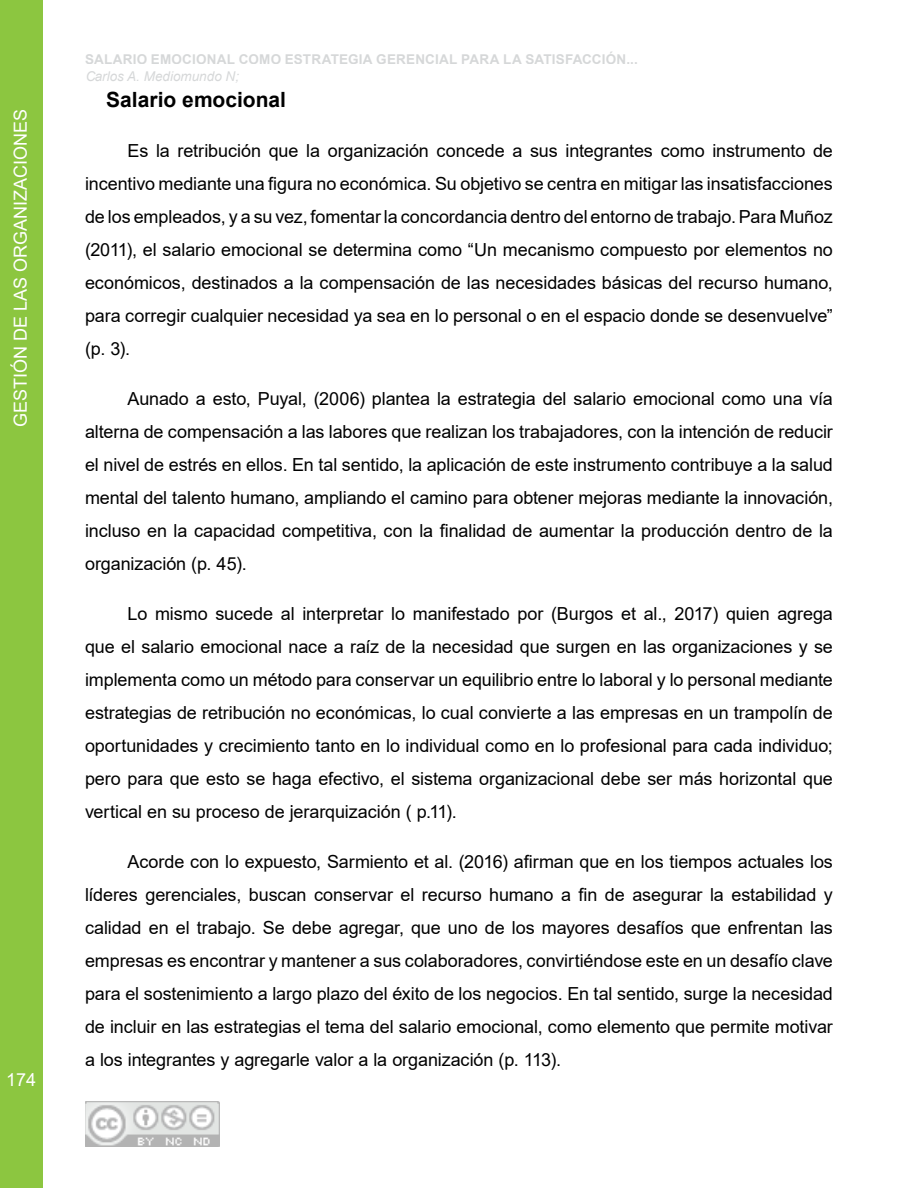
<style>
.page{position:relative;width:918px;height:1188px;background:#fff}
.page>*{position:absolute;margin:0;border:0;box-sizing:border-box;transform-origin:0 0}
.t1{font:700 21px "Arial";color:#000}
.t2{font:18px/33px "Arial";letter-spacing:-.005em;color:#000;text-align:justify}
.t3{font:18px "Arial";color:#fff}
.t4{font:700 13.5px "Arial";letter-spacing:.015em;color:#d1d3d4}
.t5{font:italic 13.5px "Arial";color:#d1d3d4}
</style>
<div class="page">
<div style="left:0;top:0;width:42px;height:1188px;background:#8cc640"></div>
<img style="left:85px;top:1101px;width:134px;height:46px">
<p class="t3" style="left:8px;top:427px;width:320px;rotate:-90deg">GESTIÓN DE LAS ORGANIZACIONES</p>
<p class="t3" style="left:6px;top:1068px;width:32px">174</p>
<p class="t4" style="left:85px;top:49px;width:554px">SALARIO EMOCIONAL COMO ESTRATEGIA GERENCIAL PARA LA SATISFACCIÓN...</p>
<p class="t5" style="left:85px;top:67px;width:156px">Carlos A. Mediomundo N;</p>
<p class="t1" style="left:106px;top:85px;width:181px">Salario emocional</p>
<p class="t2" style="left:85px;top:134px;width:749px;text-indent:43px">Es la retribución que la organización concede a sus integrantes como instrumento de incentivo mediante una figura no económica. Su objetivo se centra en mitigar las insatisfacciones de los empleados, y a su vez, fomentar la concordancia dentro del entorno de trabajo. Para Muñoz (2011), el salario emocional se determina como “Un mecanismo compuesto por elementos no económicos, destinados a la compensación de las necesidades básicas del recurso humano, para corregir cualquier necesidad ya sea en lo personal o en el espacio donde se desenvuelve” (p. 3).</p>
<p class="t2" style="left:85px;top:382px;width:749px;text-indent:43px">Aunado a esto, Puyal, (2006) plantea la estrategia del salario emocional como una vía alterna de compensación a las labores que realizan los trabajadores, con la intención de reducir el nivel de estrés en ellos. En tal sentido, la aplicación de este instrumento contribuye a la salud mental del talento humano, ampliando el camino para obtener mejoras mediante la innovación, incluso en la capacidad competitiva, con la finalidad de aumentar la producción dentro de la organización (p. 45).</p>
<p class="t2" style="left:85px;top:597px;width:749px;text-indent:43px">Lo mismo sucede al interpretar lo manifestado por (Burgos et al., 2017) quien agrega que el salario emocional nace a raíz de la necesidad que surgen en las organizaciones y se implementa como un método para conservar un equilibrio entre lo laboral y lo personal mediante estrategias de retribución no económicas, lo cual convierte a las empresas en un trampolín de oportunidades y crecimiento tanto en lo individual como en lo profesional para cada individuo; pero para que esto se haga efectivo, el sistema organizacional debe ser más horizontal que vertical en su proceso de jerarquización ( p.11).</p>
<p class="t2" style="left:85px;top:845px;width:749px;text-indent:43px">Acorde con lo expuesto, Sarmiento et al. (2016) afirman que en los tiempos actuales los líderes gerenciales, buscan conservar el recurso humano a fin de asegurar la estabilidad y calidad en el trabajo. Se debe agregar, que uno de los mayores desafíos que enfrentan las empresas es encontrar y mantener a sus colaboradores, convirtiéndose este en un desafío clave para el sostenimiento a largo plazo del éxito de los negocios. En tal sentido, surge la necesidad de incluir en las estrategias el tema del salario emocional, como elemento que permite motivar a los integrantes y agregarle valor a la organización (p. 113).</p>
</div>
